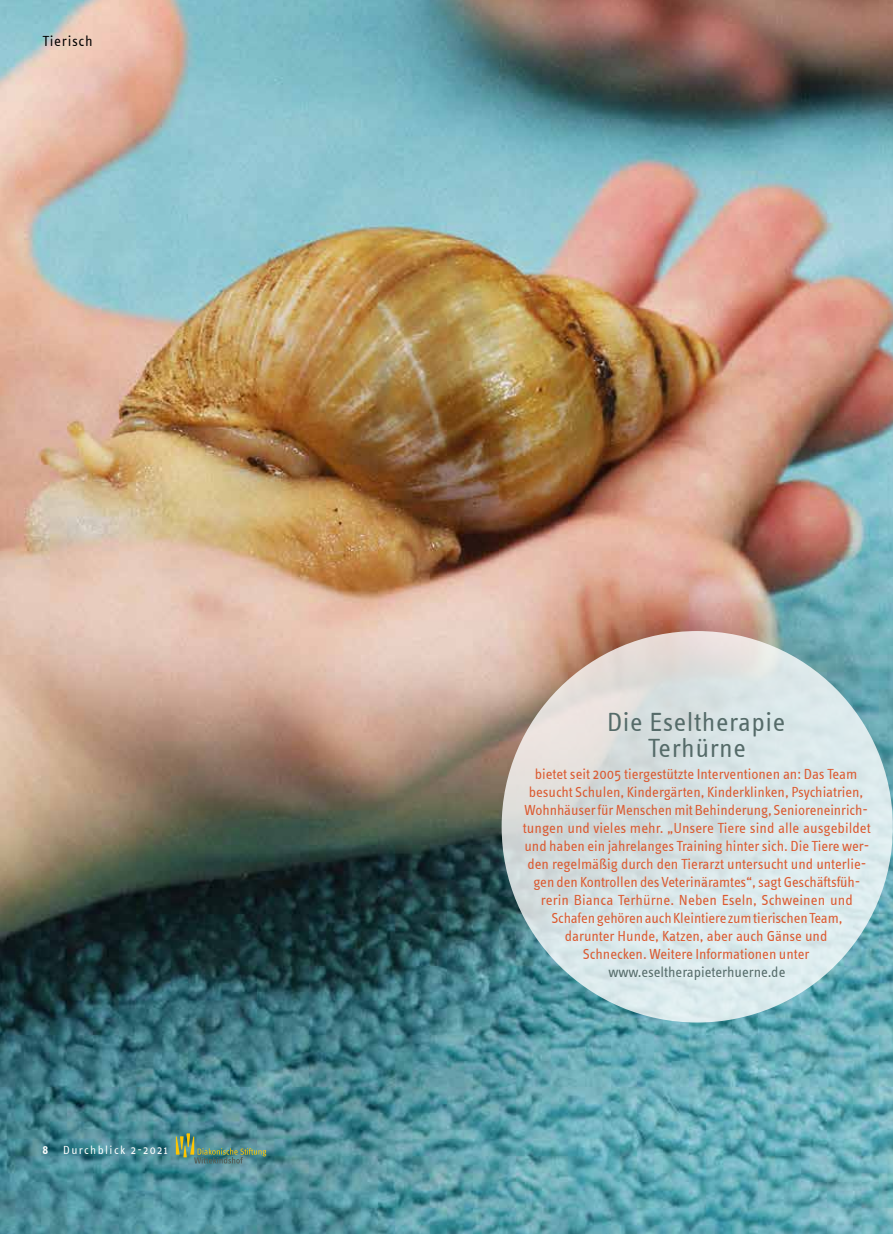
<style>
.page{position:relative;width:893px;height:1234px;background:#fff}
.page>*{position:absolute;margin:0;border:0;box-sizing:border-box;transform-origin:0 0}
.t1{font:27px/25.5px "Info Text";letter-spacing:.02em;color:#556b69;text-align:center}
.t2{font:15px/18px "Info Text";letter-spacing:-.005em;color:#db592f;text-align:center}
.t3{font:15px "Info Text";color:#556b69}
.t4{font:15px "Info Text";letter-spacing:.045em;color:#000}
.t5{font:12px "Info Text";letter-spacing:.12em;color:#fff}
.s1{font-weight:600}
</style>
<div class="page">
<img style="left:0;top:0;width:892px;height:1233px">
<svg style="left:176px;top:1133px;width:90px;height:30px;background:#5f8c7f"></svg>
<hr style="left:892px;top:0;width:1px;height:1233px;background:#e8eae9">
<svg style="left:502px;top:631px;width:391px;height:391px;background:#dae4e5"></svg>
<p class="t4" style="left:43px;top:33px;width:52px">Tierisch</p>
<p class="t5" style="left:43px;top:1143px;width:127px"><span class="s1">8</span> Durchblick 2-2021</p>
<h1 class="t1" style="left:607px;top:709px;width:180px">Die Eseltherapie<br>Terhürne</h1>
<p class="t2" style="left:523px;top:764px;width:349px">bietet seit 2005 tiergestützte Interventionen an: Das Team besucht Schulen, Kindergärten, Kinderklinken, Psychiatrien, Wohnhäuser für Menschen mit Behinderung, Senioreneinrich&shy;tungen und vieles mehr. „Unsere Tiere sind alle ausgebildet und haben ein jahrelanges Training hinter sich. Die Tiere wer&shy;den regelmäßig durch den Tierarzt untersucht und unterlie&shy;gen den Kontrollen des Veterinäramtes“, sagt Geschäftsfüh&shy;rerin Bianca Terhürne. Neben Eseln, Schweinen und Schafen gehören auch Kleintiere zum tierischen Team,<br>darunter Hunde, Katzen, aber auch Gänse und<br>Schnecken. Weitere Informationen unter</p>
<p class="t3" style="left:608px;top:963px;width:179px">www.eseltherapieterhuerne.de</p>
</div>
